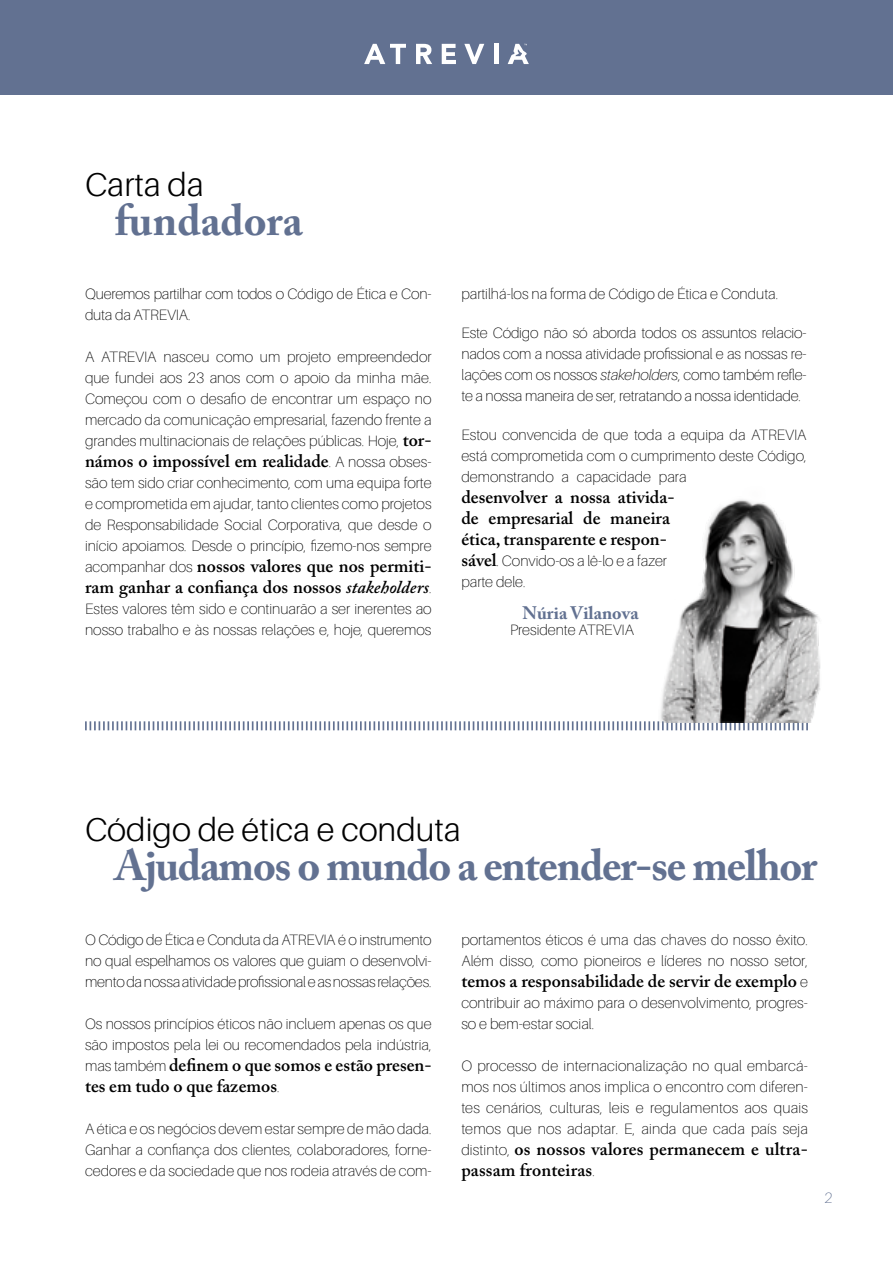
<style>
.page{position:relative;width:893px;height:1263px;background:#fff}
.page>*{position:absolute;margin:0;border:0;box-sizing:border-box;transform-origin:0 0}
.t1{font:700 43.5px "Adobe Caslon Pro";letter-spacing:-.03em;color:#627191}
.t2{font:700 43.5px "Adobe Caslon Pro";color:#627191}
.t3{font:300 33px "Aileron";color:#000}
.t4{font:600 18px/21px "Adobe Caslon Pro";color:#000}
.t5{font:700 18px "Adobe Caslon Pro";color:#627191}
.t6{font:100 15px/21px "Aileron";color:#000;text-align:justify}
.t7{font:100 15px "Aileron";color:#627191}
.s1{font-family:"Adobe Caslon Pro";font-weight:600;font-size:18px}
.s2{font-family:"Aileron";font-weight:100;font-size:15px}
.s3{font-style:italic}
</style>
<div class="page">
<div style="left:0;top:0;width:893px;height:95px;background:#627191"></div>
<svg style="left:416px;top:44px;width:16px;height:20px"></svg>
<svg style="left:442px;top:44px;width:14px;height:20px"></svg>
<svg style="left:464px;top:44px;width:20px;height:20px"></svg>
<div style="left:494px;top:44px;width:5px;height:20px;background:#fff"></div>
<svg style="left:364px;top:44px;width:42px;height:20px"></svg>
<svg style="left:508px;top:44px;width:21px;height:20px"></svg>
<svg style="left:85px;top:721px;width:723px;height:9px"></svg>
<img style="left:654px;top:499px;width:167px;height:223px">
<h2 class="t3" style="left:85px;top:166px;width:120px">Carta da</h2>
<h1 class="t2" style="left:115px;top:194px;width:189px">fundadora</h1>
<p class="t6" style="left:85px;top:284px;width:348px">Queremos partilhar com todos o Código de Ética e Con&shy;duta da ATREVIA.</p>
<p class="t6" style="left:85px;top:347px;width:348px">A ATREVIA nasceu como um projeto empreendedor que fundei aos 23 anos com o apoio da minha mãe.<br>Começou com o desafio de encontrar um espaço no mercado da comunicação empresarial, fazendo frente a grandes multinacionais de relações públicas. Hoje, <span class="s1">tor-</span></p>
<p class="t4" style="left:85px;top:450px;width:348px">námos o impossível em realidade<span class="s2">. A nossa obses-</span></p>
<p class="t6" style="left:85px;top:473px;width:348px">são tem sido criar conhecimento, com uma equipa forte e comprometida em ajudar, tanto clientes como projetos de Responsabilidade Social Corporativa, que desde o início apoiamos. Desde o princípio, fizemo-nos sempre</p>
<p class="t4" style="left:85px;top:555px;width:348px"><span class="s2">acompanhar dos</span> nossos valores que nos permiti&shy;ram ganhar a confiança dos nossos <span class="s3">stakeholders</span><span class="s2">.</span></p>
<p class="t6" style="left:85px;top:599px;width:348px">Estes valores têm sido e continuarão a ser inerentes ao nosso trabalho e às nossas relações e, hoje, queremos</p>
<p class="t6" style="left:461px;top:284px;width:318px">partilhá-los na forma de Código de Ética e Conduta.</p>
<p class="t6" style="left:461px;top:323px;width:347px">Este Código não só aborda todos os assuntos relacio&shy;nados com a nossa atividade profissional e as nossas re&shy;lações com os nossos <span class="s3">stakeholders</span>, como também refle&shy;te a nossa maneira de ser, retratando a nossa identidade.</p>
<p class="t6" style="left:461px;top:425px;width:347px">Estou convencida de que toda a equipa da ATREVIA está comprometida com o cumprimento deste Código, demonstrando a capacidade para</p>
<p class="t4" style="left:461px;top:486px;width:215px">desenvolver a nossa ativida&shy;de empresarial de maneira ética, transparente e respon-</p>
<p class="t6" style="left:461px;top:551px;width:207px"><span class="s1">sável</span>. Convido-os a lê-lo e a fazer parte dele.</p>
<p class="t5" style="left:523px;top:602px;width:117px">Núria Vilanova</p>
<p class="t6" style="left:510px;top:620px;width:126px">Presidente ATREVIA</p>
<h2 class="t3" style="left:85px;top:812px;width:377px">Código de ética e conduta</h2>
<h1 class="t1" style="left:115px;top:840px;width:704px">Ajudamos o mundo a entender-se melhor</h1>
<p class="t6" style="left:85px;top:929px;width:348px">O Código de Ética e Conduta da ATREVIA é o instrumento no qual espelhamos os valores que guiam o desenvolvi&shy;mento da nossa atividade profissional e as nossas relações.</p>
<p class="t6" style="left:85px;top:1013px;width:348px">Os nossos princípios éticos não incluem apenas os que são impostos pela lei ou recomendados pela indústria,</p>
<p class="t4" style="left:85px;top:1054px;width:348px"><span class="s2">mas também</span> definem o que somos e estão presen&shy;tes em tudo o que fazemos<span class="s2">.</span></p>
<p class="t6" style="left:85px;top:1118px;width:348px">A ética e os negócios devem estar sempre de mão dada.<br>Ganhar a confiança dos clientes, colaboradores, forne&shy;cedores e da sociedade que nos rodeia através de com-</p>
<p class="t6" style="left:461px;top:929px;width:348px">portamentos éticos é uma das chaves do nosso êxito.<br>Além disso, como pioneiros e líderes no nosso setor,</p>
<p class="t4" style="left:461px;top:970px;width:348px">temos a responsabilidade de servir de exemplo <span class="s2">e</span></p>
<p class="t6" style="left:461px;top:992px;width:348px">contribuir ao máximo para o desenvolvimento, progres&shy;so e bem-estar social.</p>
<p class="t6" style="left:461px;top:1055px;width:348px">O processo de internacionalização no qual embarcá&shy;mos nos últimos anos implica o encontro com diferen&shy;tes cenários, culturas, leis e regulamentos aos quais temos que nos adaptar. E, ainda que cada país seja</p>
<p class="t4" style="left:461px;top:1138px;width:348px"><span class="s2">distinto,</span> os nossos valores permanecem e ultra&shy;passam fronteiras<span class="s2">.</span></p>
<p class="t7" style="left:824px;top:1190px;width:10px">2</p>
</div>
